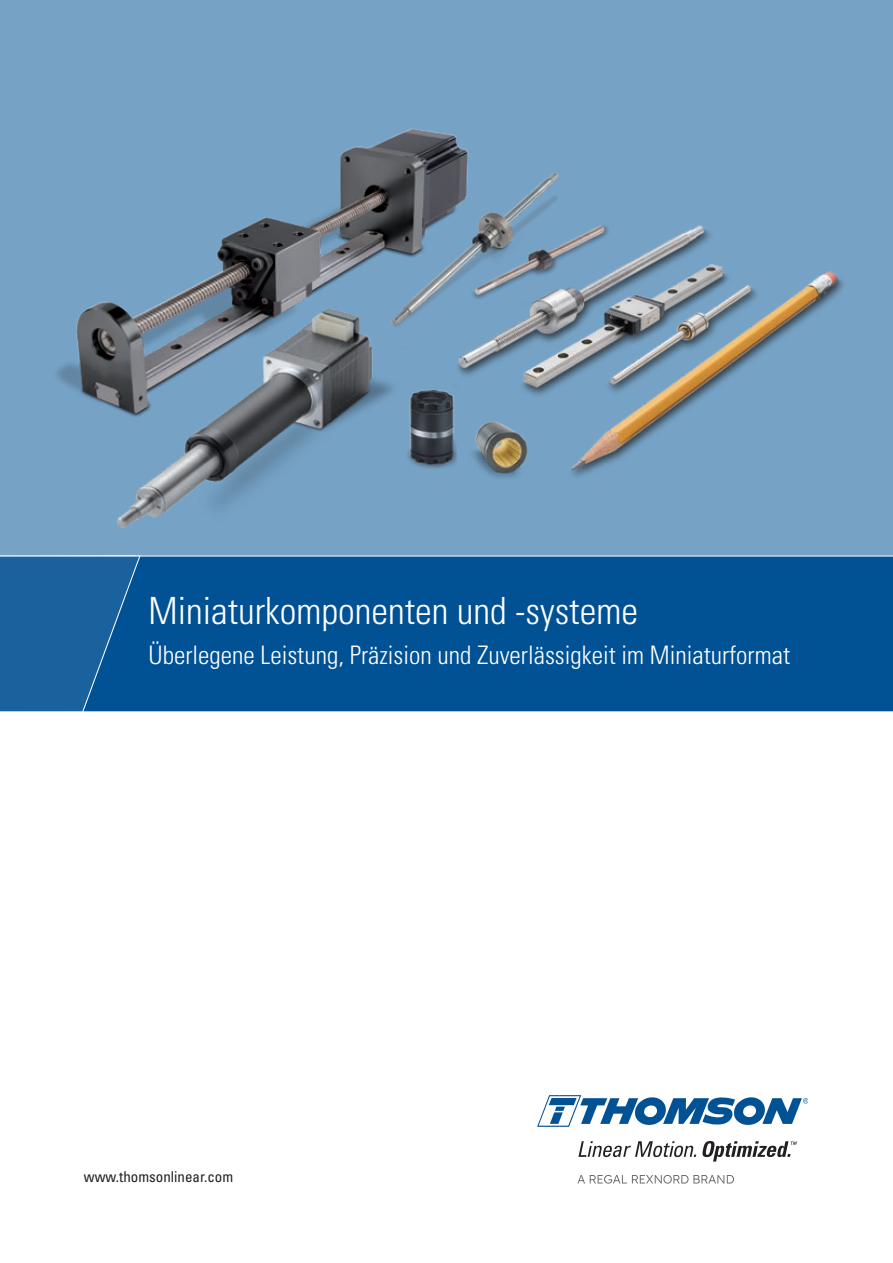
<style>
.page{position:relative;width:893px;height:1263px;background:#fff}
.page>*{position:absolute;margin:0;border:0;box-sizing:border-box;transform-origin:0 0}
.t1{font:300 condensed 37.5px "Univers LT Std";color:#fff}
.t2{font:300 condensed 25.5px "Univers LT Std";color:#fff}
.Footer_Links_Left{font:condensed 15px "Univers LT Std";color:#231f20}
</style>
<div class="page">
<div style="left:0;top:0;width:893px;height:556px;background:#76a2c5"></div>
<div style="left:141px;top:556px;width:752px;height:156px;background:#005294"></div>
<svg style="left:0;top:555px;width:141px;height:157px;background:#18629d"></svg>
<svg style="left:577px;top:1175px;width:157px;height:8px"></svg>
<svg style="left:537px;top:1095px;width:271px;height:32px"></svg>
<svg style="left:578px;top:1141px;width:219px;height:20px"></svg>
<img style="left:42px;top:113px;width:851px;height:428px">
<p class="t1" style="left:149px;top:588px;width:491px">Miniaturkomponenten und -systeme</p>
<p class="t2" style="left:149px;top:640px;width:643px">Überlegene Leistung, Präzision und Zuverlässigkeit im Miniaturformat</p>
<p class="Footer_Links_Left" style="left:84px;top:1167px;width:151px">www.thomsonlinear.com</p>
</div>
